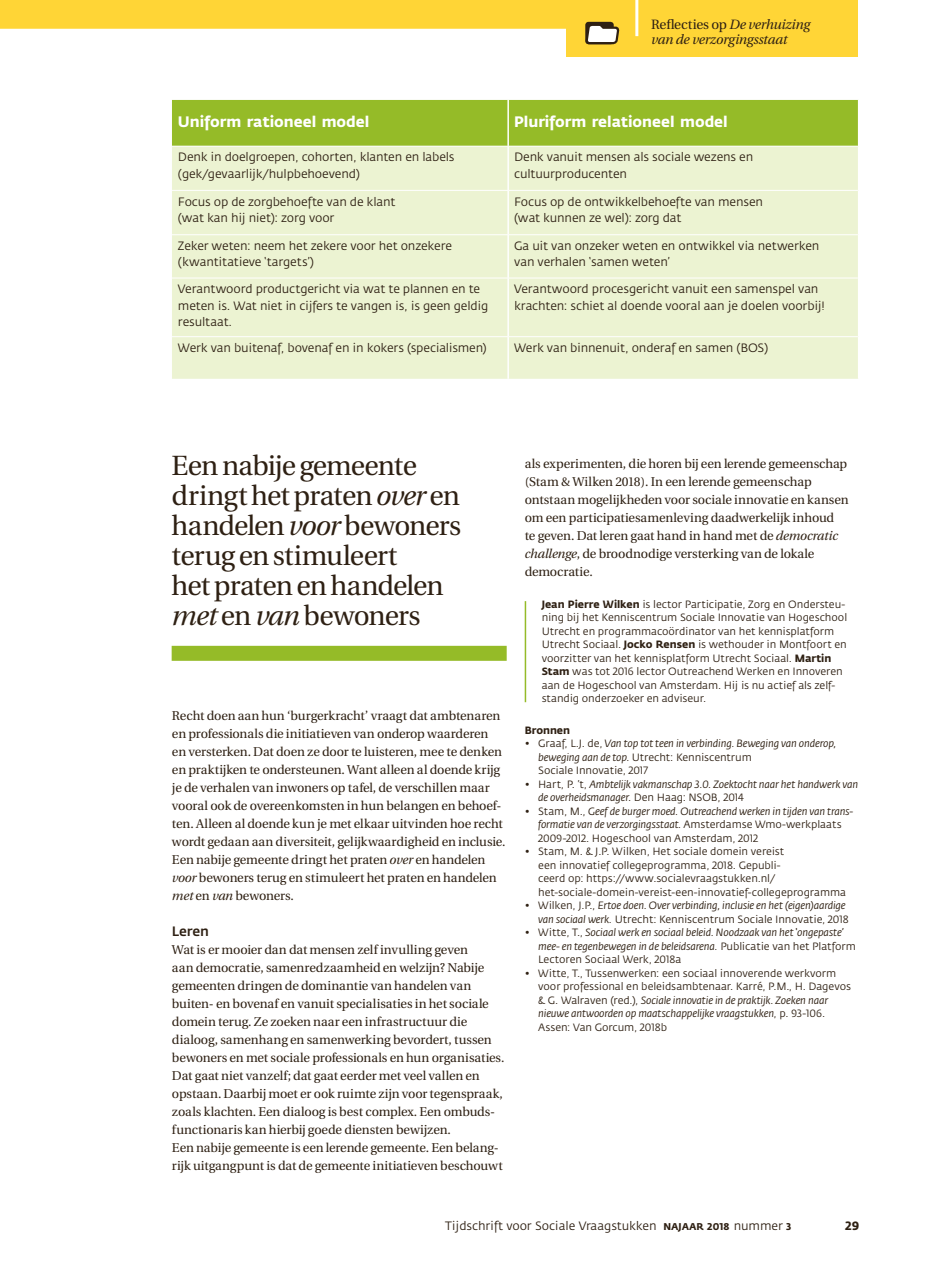
<style>
.page{position:relative;width:936px;height:1276px;background:#fff}
.page>*{position:absolute;margin:0;border:0;box-sizing:border-box;transform-origin:0 0}
.t1{font:27.75px/30px "Utopia";letter-spacing:-.035em;color:#2e2013}
.t2{font:700 15px "Fedra Sans";color:#fff}
.t3{font:italic 13.5px/15px "Utopia";letter-spacing:-.015em;color:#2e2013}
.t4{font:13.5px "Fedra Sans Medium TF";letter-spacing:-.01em;color:#2e2013}
.t5{font:12.75px/18px "Utopia";letter-spacing:-.01em;color:#2e2013}
.t6{font:12px/16.5px "Fedra Sans";letter-spacing:-.015em;color:#2e2013}
.t7{font:700 12px "Fedra Sans";color:#2e2013}
.t8{font:10.5px/13.5px "Fedra Sans";letter-spacing:-.01em;color:#2e2013}
.t9{font:italic 10.5px/13.5px "Fedra Sans";letter-spacing:-.015em;color:#2e2013}
.t10{font:700 10.5px "Fedra Sans";letter-spacing:-.005em;color:#2e2013}
.s1{font-style:normal}
.s2{font-style:italic}
.s3{font-weight:700}
.s4{font-weight:700;font-size:9.75px}
</style>
<div class="page">
<div style="left:172px;top:646px;width:334px;height:15px;background:#95bb28"></div>
<hr style="left:524px;top:601px;width:2px;height:101px;background:#95bb28">
<div style="left:0;top:0;width:851px;height:29px;background:#ffd536"></div>
<div style="left:565px;top:0;width:292px;height:57px;background:#ffd536"></div>
<hr style="left:635px;top:0;width:3px;height:36px;background:#fff">
<div style="left:585px;top:22px;width:28px;height:22px;border:2px solid #2e2013;border-radius:2px"></div>
<svg style="left:585px;top:23px;width:35px;height:22px"></svg>
<div style="left:172px;top:100px;width:685px;height:46px;background:#95bb28"></div>
<div style="left:172px;top:147px;width:685px;height:232px;background:#ecf3d2"></div>
<hr style="left:507px;top:100px;width:2px;height:46px;background:#fff">
<hr style="left:507px;top:146px;width:2px;height:44px;background:#fff">
<hr style="left:507px;top:191px;width:2px;height:43px;background:#fff">
<hr style="left:507px;top:235px;width:2px;height:43px;background:#fff">
<hr style="left:507px;top:278px;width:2px;height:58px;background:#fff">
<hr style="left:507px;top:337px;width:2px;height:42px;background:#fff">
<hr style="left:172px;top:190px;width:336px;height:1px;background:#fff">
<hr style="left:508px;top:190px;width:349px;height:1px;background:#fff">
<hr style="left:172px;top:234px;width:336px;height:1px;background:#fff">
<hr style="left:508px;top:234px;width:349px;height:1px;background:#fff">
<hr style="left:172px;top:278px;width:336px;height:1px;background:#fff">
<hr style="left:508px;top:278px;width:349px;height:1px;background:#fff">
<hr style="left:172px;top:336px;width:336px;height:1px;background:#fff">
<hr style="left:508px;top:336px;width:349px;height:1px;background:#fff">
<p class="t3" style="left:651px;top:17px;width:160px"><span class="s1">Reflecties op</span> De verhuizing van de verzorgingsstaat</p>
<p class="t2" style="left:178px;top:112px;width:193px">Uniform rationeel model</p>
<p class="t2" style="left:514px;top:112px;width:215px">Pluriform relationeel model</p>
<p class="t6" style="left:178px;top:149px;width:278px">Denk in doelgroepen, cohorten, klanten en labels (gek/gevaarlijk/hulpbehoevend)</p>
<p class="t6" style="left:514px;top:149px;width:240px">Denk vanuit mensen als sociale wezens en cultuurproducenten</p>
<p class="t6" style="left:178px;top:193px;width:219px">Focus op de zorgbehoefte van de klant (wat kan hij niet): zorg voor</p>
<p class="t6" style="left:514px;top:193px;width:250px">Focus op de ontwikkelbehoefte van mensen (wat kunnen ze wel): zorg dat</p>
<p class="t6" style="left:178px;top:238px;width:275px">Zeker weten: neem het zekere voor het onzekere (kwantitatieve ‘targets’)</p>
<p class="t6" style="left:514px;top:238px;width:307px">Ga uit van onzeker weten en ontwikkel via netwerken van verhalen ‘samen weten’</p>
<p class="t6" style="left:178px;top:281px;width:312px">Verantwoord productgericht via wat te plannen en te meten is. Wat niet in cijfers te vangen is, is geen geldig resultaat.</p>
<p class="t6" style="left:514px;top:281px;width:312px">Verantwoord procesgericht vanuit een samenspel van krachten: schiet al doende vooral aan je doelen voorbij!</p>
<p class="t6" style="left:178px;top:340px;width:310px">Werk van buitenaf, bovenaf en in kokers (specialismen)</p>
<p class="t6" style="left:514px;top:340px;width:255px">Werk van binnenuit, onderaf en samen (BOS)</p>
<h1 class="t1" style="left:172px;top:450px;width:291px">Een nabije gemeente dringt het praten <span class="s2">over</span> en handelen <span class="s2">voor</span> bewoners terug en stimuleert<br>het praten en handelen <span class="s2">met</span> en <span class="s2">van</span> bewoners</h1>
<p class="t5" style="left:172px;top:707px;width:335px">Recht doen aan hun ‘burgerkracht’ vraagt dat ambtenaren en professionals die initiatieven van onderop waarderen en versterken. Dat doen ze door te luisteren, mee te denken en praktijken te ondersteunen. Want alleen al doende krijg je de verhalen van inwoners op tafel, de verschillen maar vooral ook de overeenkomsten in hun belangen en behoef&shy;ten. Alleen al doende kun je met elkaar uitvinden hoe recht wordt gedaan aan diversiteit, gelijkwaardigheid en inclusie.<br>Een nabije gemeente dringt het praten <span class="s2">over</span> en handelen <span class="s2">voor</span> bewoners terug en stimuleert het praten en handelen <span class="s2">met</span> en <span class="s2">van</span> bewoners.</p>
<p class="t4" style="left:172px;top:924px;width:39px">Leren</p>
<p class="t5" style="left:172px;top:941px;width:334px">Wat is er mooier dan dat mensen zelf invulling geven<br>aan democratie, samenredzaamheid en welzijn? Nabije gemeenten dringen de dominantie van handelen van buiten- en bovenaf en vanuit specialisaties in het sociale domein terug. Ze zoeken naar een infrastructuur die dialoog, samenhang en samenwerking bevordert, tussen bewoners en met sociale professionals en hun organisaties.<br>Dat gaat niet vanzelf; dat gaat eerder met veel vallen en opstaan. Daarbij moet er ook ruimte zijn voor tegenspraak, zoals klachten. Een dialoog is best complex. Een ombuds&shy;functionaris kan hierbij goede diensten bewijzen.<br>Een nabije gemeente is een lerende gemeente. Een belang&shy;rijk uitgangpunt is dat de gemeente initiatieven beschouwt</p>
<p class="t5" style="left:524px;top:455px;width:325px">als experimenten, die horen bij een lerende gemeenschap (Stam &amp; Wilken 2018). In een lerende gemeenschap ontstaan mogelijkheden voor sociale innovatie en kansen om een participatiesamenleving daadwerkelijk inhoud<br>te geven. Dat leren gaat hand in hand met de <span class="s2">democratic challenge</span>, de broodnodige versterking van de lokale democratie.</p>
<p class="t8" style="left:541px;top:597px;width:307px"><span class="s3">Jean Pierre Wilken</span> is lector Participatie, Zorg en Ondersteu&shy;ning bij het Kenniscentrum Sociale Innovatie van Hogeschool Utrecht en programmacoördinator van het kennisplatform Utrecht Sociaal. <span class="s3">Jocko Rensen</span> is wethouder in Montfoort en voorzitter van het kennisplatform Utrecht Sociaal. <span class="s3">Martin Stam</span> was tot 2016 lector Outreachend Werken en Innoveren aan de Hogeschool van Amsterdam. Hij is nu actief als zelf&shy;standig onderzoeker en adviseur.</p>
<p class="t10" style="left:524px;top:724px;width:47px">Bronnen</p>
<p class="t9" style="left:538px;top:737px;width:300px;text-indent:-13px"><span class="s1">• Graaf, L.J. de,</span> Van top tot teen in verbinding. Beweging van onderop, beweging aan de top. <span class="s1">Utrecht: Kenniscentrum<br>Sociale Innovatie, 2017</span></p>
<p class="t9" style="left:538px;top:777px;width:321px;text-indent:-14px"><span class="s1">• Hart, P. ’t,</span> Ambtelijk vakmanschap 3.0. Zoektocht naar het handwerk van de overheidsmanager<span class="s1">. Den Haag: NSOB, 2014</span></p>
<p class="t9" style="left:538px;top:804px;width:316px;text-indent:-14px"><span class="s1">• Stam, M.,</span> Geef de burger moed. Outreachend werken in tijden van trans&shy;formatie van de verzorgingsstaat. <span class="s1">Amsterdamse Wmo-werkplaats<br>2009-2012. Hogeschool van Amsterdam, 2012</span></p>
<p class="t8" style="left:538px;top:845px;width:309px;text-indent:-13px">• Stam, M. &amp; J.P. Wilken, Het sociale domein vereist<br>een innovatief collegeprogramma, 2018. Gepubli-<br>ceerd op: https://www.socialevraagstukken.nl/ het-sociale-domein-vereist-een-innovatief-collegeprogramma</p>
<p class="t9" style="left:524px;top:899px;width:325px;text-align:right"><span class="s1">• Wilken, J.P.,</span> Ertoe doen. Over verbinding, inclusie en het (eigen)aardige van sociaal werk. <span class="s1">Utrecht: Kenniscentrum Sociale Innovatie, 2018</span></p>
<p class="t9" style="left:538px;top:926px;width:319px;text-indent:-14px"><span class="s1">• Witte, T.,</span> Sociaal werk en sociaal beleid. Noodzaak van het ‘ongepaste’ mee- en tegenbewegen in de beleidsarena. <span class="s1">Publicatie van het Platform<br>Lectoren Sociaal Werk, 2018a</span></p>
<p class="t8" style="left:538px;top:966px;width:314px;text-indent:-13px">• Witte, T., Tussenwerken: een sociaal innoverende werkvorm voor professional en beleidsambtenaar. Karré, P.M., H. Dagevos &amp; G. Walraven (red.), <span class="s2">Sociale innovatie in de praktijk. Zoeken naar nieuwe antwoorden op maatschappelijke vraagstukken</span>, p. 93-106.<br>Assen: Van Gorcum, 2018b</p>
<p class="t6" style="left:445px;top:1217px;width:348px">Tijdschrift voor Sociale Vraagstukken <span class="s4">NAJAAR 2018</span> nummer <span class="s4">3</span></p>
<p class="t7" style="left:845px;top:1218px;width:16px">29</p>
</div>
